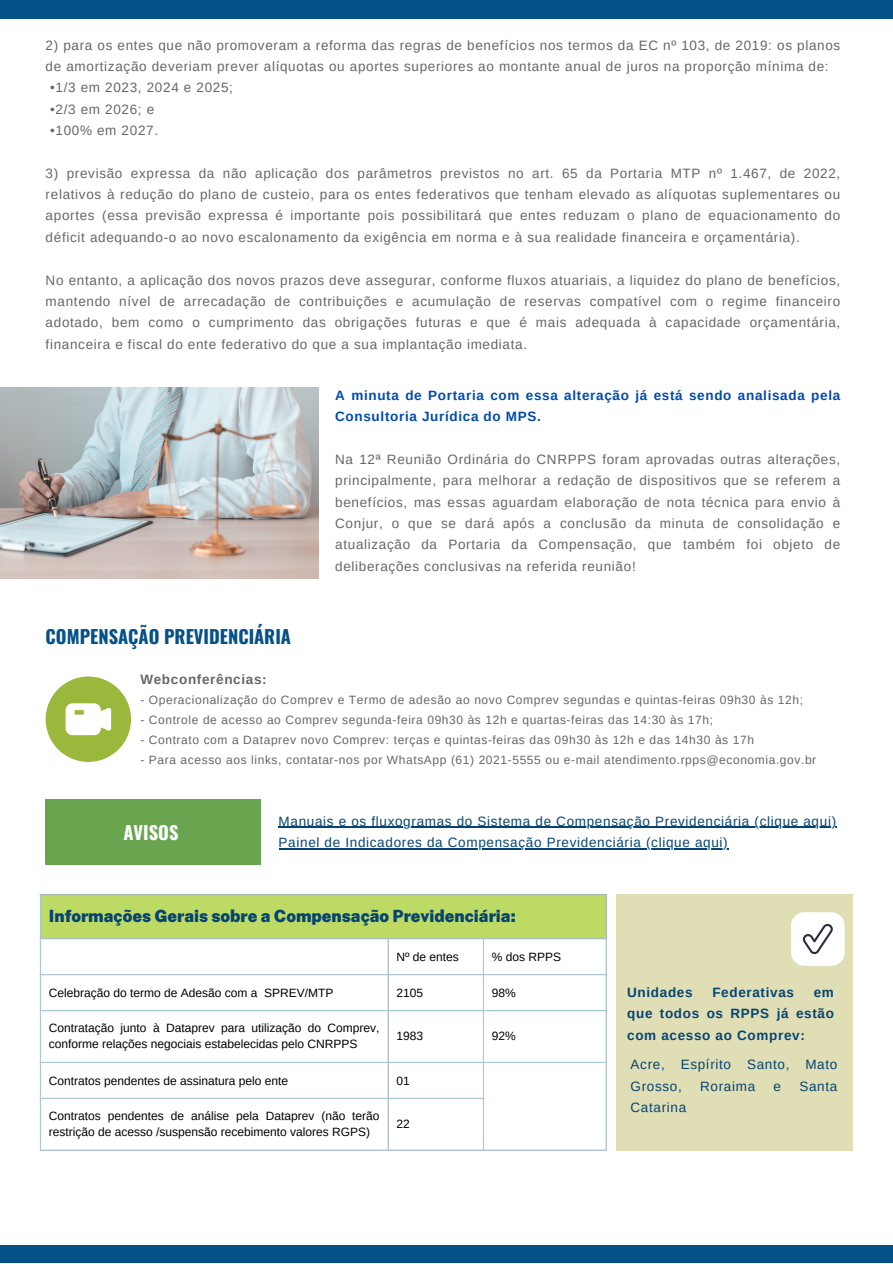
<style>
.page{position:relative;width:893px;height:1264px;background:#fff}
.page>*{position:absolute;margin:0;border:0;box-sizing:border-box;transform-origin:0 0}
.t1{font:700 18.3px "Oswald";color:#055087}
.t2{font:700 18.3px "Oswald";color:#feffff}
.t3{font:900 16.8px "Public Sans";color:#054472}
.t4{font:13.5px/21.3px "Arimo";letter-spacing:.05em;color:#666;text-align:justify}
.t5{font:13.5px/21.3px "Arimo";letter-spacing:.05em;color:#054472}
.t6{font:700 13.5px/21.3px "Arimo";letter-spacing:.05em;color:#004aad}
.t7{font:700 13.5px/21.3px "Arimo";letter-spacing:.05em;color:#054472;text-align:justify}
.t8{font:700 13.5px "Arimo";letter-spacing:.05em;color:#666}
.t9{font:12px "Arimo";letter-spacing:.05em;color:#666}
.t10{font:12px/16px "Arimo";color:#000}
</style>
<div class="page">
<div style="left:0;top:0;width:892px;height:19px;background:#055087"></div>
<div style="left:0;top:1244px;width:892px;height:18px;background:#055087"></div>
<div style="left:46px;top:799px;width:215px;height:66px;background:#69a54f"></div>
<svg style="left:46px;top:676px;width:85px;height:86px"></svg>
<div style="left:40px;top:894px;width:566px;height:45px;background:#bdda65"></div>
<svg style="left:41px;top:975px;width:564px;height:35px"></svg>
<hr style="left:40px;top:895px;width:1px;height:254px;background:#aac7d4">
<hr style="left:387px;top:939px;width:1px;height:210px;background:#aac7d4">
<hr style="left:483px;top:939px;width:1px;height:210px;background:#aac7d4">
<hr style="left:605px;top:895px;width:1px;height:254px;background:#aac7d4">
<hr style="left:40px;top:894px;width:566px;height:1px;background:#aac7d4">
<hr style="left:40px;top:938px;width:566px;height:1px;background:#aac7d4">
<hr style="left:40px;top:974px;width:566px;height:1px;background:#aac7d4">
<hr style="left:40px;top:1010px;width:566px;height:1px;background:#aac7d4">
<hr style="left:40px;top:1061px;width:566px;height:1px;background:#aac7d4">
<hr style="left:40px;top:1097px;width:444px;height:1px;background:#aac7d4">
<hr style="left:40px;top:1149px;width:566px;height:1px;background:#aac7d4">
<div style="left:615px;top:894px;width:237px;height:256px;background:#e0deb5"></div>
<div style="left:791px;top:912px;width:53px;height:53px;background:#fff;border-radius:13px"></div>
<svg style="left:802px;top:923px;width:30px;height:31px"></svg>
<img style="left:0;top:387px;width:318px;height:191px">
<hr style="left:278px;top:826px;width:558px;height:1px;background:#054472">
<hr style="left:278px;top:848px;width:450px;height:1px;background:#054472">
<p class="t4" style="left:46px;top:34px;width:796px">2) para os entes que não promoveram a reforma das regras de benefícios nos termos da EC nº 103, de 2019: os planos de amortização deveriam prever alíquotas ou aportes superiores ao montante anual de juros na proporção mínima de:</p>
<p class="t4" style="left:50px;top:77px;width:184px">•1/3 em 2023, 2024 e 2025;</p>
<p class="t4" style="left:50px;top:98px;width:106px">•2/3 em 2026; e</p>
<p class="t4" style="left:50px;top:120px;width:109px">•100% em 2027.</p>
<p class="t4" style="left:46px;top:162px;width:796px">3) previsão expressa da não aplicação dos parâmetros previstos no art. 65 da Portaria MTP nº 1.467, de 2022, relativos à redução do plano de custeio, para os entes federativos que tenham elevado as alíquotas suplementares ou aportes (essa previsão expressa é importante pois possibilitará que entes reduzam o plano de equacionamento do déficit adequando-o ao novo escalonamento da exigência em norma e à sua realidade financeira e orçamentária).</p>
<p class="t4" style="left:46px;top:269px;width:796px">No entanto, a aplicação dos novos prazos deve assegurar, conforme fluxos atuariais, a liquidez do plano de benefícios, mantendo nível de arrecadação de contribuições e acumulação de reservas compatível com o regime financeiro adotado, bem como o cumprimento das obrigações futuras e que é mais adequada à capacidade orçamentária, financeira e fiscal do ente federativo do que a sua implantação imediata.</p>
<p class="t6" style="left:335px;top:384px;width:506px">A minuta de Portaria com essa alteração já está sendo analisada pela<br>Consultoria Jurídica do MPS.</p>
<p class="t4" style="left:335px;top:448px;width:506px">Na 12ª Reunião Ordinária do CNRPPS foram aprovadas outras alterações, principalmente, para melhorar a redação de dispositivos que se referem a benefícios, mas essas aguardam elaboração de nota técnica para envio à Conjur, o que se dará após a conclusão da minuta de consolidação e atualização da Portaria da Compensação, que também foi objeto de deliberações conclusivas na referida reunião!</p>
<p class="t1" style="left:46px;top:622px;width:247px">COMPENSAÇÃO PREVIDENCIÁRIA</p>
<p class="t8" style="left:140px;top:671px;width:128px">Webconferências:</p>
<p class="t9" style="left:140px;top:693px;width:664px">- Operacionalização do Comprev e Termo de adesão ao novo Comprev segundas e quintas-feiras 09h30 às 12h;</p>
<p class="t9" style="left:140px;top:713px;width:574px">- Controle de acesso ao Comprev segunda-feira 09h30 às 12h e quartas-feiras das 14:30 às 17h;</p>
<p class="t9" style="left:140px;top:733px;width:615px">- Contrato com a Dataprev novo Comprev: terças e quintas-feiras das 09h30 às 12h e das 14h30 às 17h</p>
<p class="t9" style="left:140px;top:753px;width:677px">- Para acesso aos links, contatar-nos por WhatsApp (61) 2021-5555 ou e-mail atendimento.rpps@economia.gov.br</p>
<h1 class="t2" style="left:123px;top:818px;width:56px">AVISOS</h1>
<p class="t5" style="left:278px;top:810px;width:559px">Manuais e os fluxogramas do Sistema de Compensação Previdenciária (clique aqui)</p>
<p class="t5" style="left:278px;top:831px;width:450px">Painel de Indicadores da Compensação Previdenciária (clique aqui)</p>
<p class="t3" style="left:49px;top:906px;width:468px">Informações Gerais sobre a Compensação Previdenciária:</p>
<p class="t10" style="left:396px;top:948px;width:64px">Nº de entes</p>
<p class="t10" style="left:492px;top:948px;width:71px">% dos RPPS</p>
<p class="t10" style="left:49px;top:984px;width:286px">Celebração do termo de Adesão com a SPREV/MTP</p>
<p class="t10" style="left:396px;top:984px;width:28px">2105</p>
<p class="t10" style="left:492px;top:984px;width:25px">98%</p>
<p class="t10" style="left:49px;top:1019px;width:332px">Contratação junto à Dataprev para utilização do Comprev, conforme relações negociais estabelecidas pelo CNRPPS</p>
<p class="t10" style="left:396px;top:1027px;width:28px">1983</p>
<p class="t10" style="left:492px;top:1027px;width:25px">92%</p>
<p class="t10" style="left:49px;top:1072px;width:241px">Contratos pendentes de assinatura pelo ente</p>
<p class="t10" style="left:396px;top:1072px;width:15px">01</p>
<p class="t10" style="left:49px;top:1107px;width:332px">Contratos pendentes de análise pela Dataprev (não terão restrição de acesso /suspensão recebimento valores RGPS)</p>
<p class="t10" style="left:396px;top:1115px;width:15px">22</p>
<p class="t7" style="left:627px;top:981px;width:67px">Unidades</p>
<p class="t7" style="left:712px;top:981px;width:83px">Federativas</p>
<p class="t7" style="left:627px;top:981px;width:208px;text-indent:186px">em que todos os RPPS já estão com acesso ao Comprev:</p>
<p class="t5" style="left:630px;top:1053px;width:208px">Acre, Espírito Santo, Mato<br>Grosso,</p>
<p class="t5" style="left:700px;top:1075px;width:57px">Roraima</p>
<p class="t5" style="left:773px;top:1075px;width:9px">e</p>
<p class="t5" style="left:799px;top:1075px;width:39px">Santa</p>
<p class="t5" style="left:630px;top:1096px;width:57px">Catarina</p>
</div>
